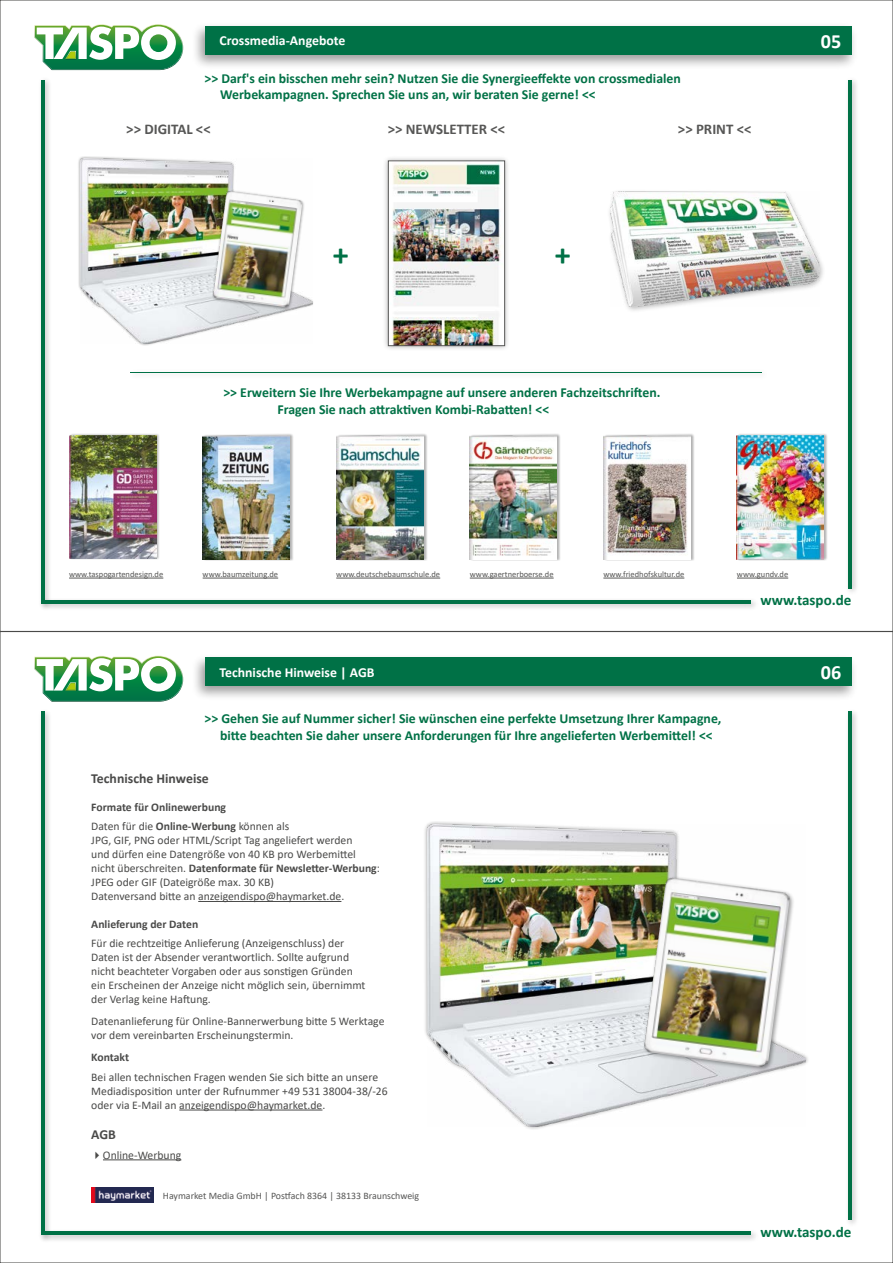
<style>
.page{position:relative;width:893px;height:1263px;background:#fff}
.page>*{position:absolute;margin:0;border:0;box-sizing:border-box;transform-origin:0 0}
.t1{font:700 31.8px "Calibri";color:#007146}
.t2{font:700 20.1px "Calibri";color:#fff}
.t3{font:700 15px "Calibri";color:#007146}
.t4{font:700 14.85px "Calibri";color:#575756}
.t5{font:700 13.8px/16.5px "Calibri";color:#007146}
.t6{font:700 13.8px "Calibri";color:#fff}
.t7{font:700 13.8px "Calibri";color:#4a4a49}
.t8{font:11.7px/14px "Calibri";color:#4a4a49}
.t9{font:700 11.7px/19.4px "Calibri";color:#4a4a49}
.t10{font:9.9px "Calibri";color:#575756}
.t11{font:8.55px "Calibri";color:#575756}
.s1{font-weight:400}
.s2{font-weight:700}
</style>
<div class="page">
<div style="left:192px;top:22px;width:667px;height:48px;background:#000;opacity:.4"></div>
<div style="left:205px;top:26px;width:646px;height:28px;background:#007146"></div>
<div style="left:38px;top:77px;width:14px;height:534px;background:#000;opacity:.3"></div>
<hr style="left:41px;top:80px;width:3px;height:523px;background:#007146">
<div style="left:38px;top:597px;width:721px;height:14px;background:#000;opacity:.3"></div>
<hr style="left:41px;top:600px;width:710px;height:3px;background:#007146">
<div style="left:845px;top:77px;width:14px;height:519px;background:#000;opacity:.3"></div>
<hr style="left:848px;top:80px;width:3px;height:508px;background:#007146">
<hr style="left:603px;top:578px;width:81px;height:1px;background:#575756">
<hr style="left:470px;top:578px;width:84px;height:1px;background:#575756">
<hr style="left:737px;top:578px;width:51px;height:1px;background:#575756">
<hr style="left:69px;top:578px;width:94px;height:1px;background:#575756">
<div style="left:128px;top:368px;width:641px;height:12px;background:#fafafa"></div>
<hr style="left:131px;top:372px;width:631px;height:1px;background:#007146">
<div style="left:607px;top:188px;width:219px;height:125px;background:#000;opacity:.3"></div>
<img style="left:610px;top:192px;width:209px;height:114px">
<div style="left:383px;top:155px;width:127px;height:196px;background:#000;opacity:.3"></div>
<img style="left:390px;top:163px;width:113px;height:181px">
<div style="left:388px;top:161px;width:117px;height:185px;border:1px solid #575756"></div>
<div style="left:203px;top:433px;width:90px;height:128px;background:#000;opacity:.3"></div>
<img style="left:203px;top:435px;width:87px;height:125px">
<div style="left:337px;top:433px;width:90px;height:128px;background:#000;opacity:.3"></div>
<img style="left:336px;top:435px;width:87px;height:125px">
<div style="left:604px;top:433px;width:90px;height:128px;background:#000;opacity:.3"></div>
<img style="left:603px;top:435px;width:87px;height:125px">
<div style="left:471px;top:433px;width:90px;height:128px;background:#000;opacity:.3"></div>
<img style="left:470px;top:435px;width:87px;height:125px">
<div style="left:738px;top:433px;width:90px;height:128px;background:#000;opacity:.3"></div>
<img style="left:737px;top:435px;width:87px;height:125px">
<div style="left:70px;top:433px;width:90px;height:126px;background:#000;opacity:.3"></div>
<img style="left:69px;top:435px;width:87px;height:123px">
<hr style="left:203px;top:578px;width:75px;height:1px;background:#575756">
<hr style="left:336px;top:578px;width:104px;height:1px;background:#575756">
<div style="left:78px;top:156px;width:236px;height:190px;background:#000;opacity:.4"></div>
<img style="left:80px;top:159px;width:232px;height:185px">
<div style="left:212px;top:190px;width:94px;height:120px;background:#000;opacity:.4"></div>
<img style="left:213px;top:191px;width:90px;height:116px">
<svg style="left:34px;top:24px;width:150px;height:47px"></svg>
<div style="left:192px;top:653px;width:667px;height:48px;background:#000;opacity:.4"></div>
<div style="left:205px;top:658px;width:646px;height:28px;background:#007146"></div>
<div style="left:38px;top:708px;width:14px;height:534px;background:#000;opacity:.3"></div>
<hr style="left:41px;top:711px;width:3px;height:524px;background:#007146">
<div style="left:38px;top:1229px;width:721px;height:14px;background:#000;opacity:.3"></div>
<hr style="left:41px;top:1232px;width:710px;height:3px;background:#007146">
<div style="left:845px;top:708px;width:14px;height:519px;background:#000;opacity:.3"></div>
<hr style="left:848px;top:711px;width:3px;height:509px;background:#007146">
<hr style="left:198px;top:901px;width:143px;height:1px;background:#4a4a49">
<hr style="left:179px;top:1109px;width:143px;height:1px;background:#4a4a49">
<hr style="left:103px;top:1159px;width:78px;height:1px;background:#4a4a49">
<img style="left:91px;top:1187px;width:62px;height:16px">
<div style="left:423px;top:821px;width:387px;height:309px;background:#000;opacity:.4"></div>
<img style="left:427px;top:824px;width:379px;height:303px">
<div style="left:642px;top:875px;width:153px;height:197px;background:#000;opacity:.4"></div>
<img style="left:643px;top:877px;width:147px;height:191px">
<svg style="left:34px;top:655px;width:150px;height:47px"></svg>
<p class="t6" style="left:219px;top:31px;width:127px">Crossmedia-Angebote</p>
<p class="t5" style="left:220px;top:70px;width:462px;text-indent:-16px">&gt;&gt; Darf's ein bisschen mehr sein? Nutzen Sie die Synergieeffekte von crossmedialen<br>Werbekampagnen. Sprechen Sie uns an, wir beraten Sie gerne! &lt;&lt;</p>
<p class="t4" style="left:126px;top:118px;width:86px">&gt;&gt; DIGITAL &lt;&lt;</p>
<p class="t4" style="left:678px;top:118px;width:75px">&gt;&gt; PRINT &lt;&lt;</p>
<p class="t4" style="left:388px;top:118px;width:119px">&gt;&gt; NEWSLETTER &lt;&lt;</p>
<h1 class="t1" style="left:333px;top:232px;width:17px">+</h1>
<h1 class="t1" style="left:555px;top:232px;width:17px">+</h1>
<p class="t5" style="left:277px;top:384px;width:385px;text-indent:-54px">&gt;&gt; Erweitern Sie Ihre Werbekampagne auf unsere anderen Fachzeitschriften.<br>Fragen Sie nach attraktiven Kombi-Rabatten! &lt;&lt;</p>
<h2 class="t2" style="left:821px;top:27px;width:22px">05</h2>
<p class="t11" style="left:69px;top:568px;width:96px">www.taspogartendesign.de</p>
<p class="t11" style="left:470px;top:568px;width:85px">www.gaertnerboerse.de</p>
<p class="t11" style="left:603px;top:568px;width:82px">www.friedhofskultur.de</p>
<p class="t11" style="left:737px;top:568px;width:53px">www.gundv.de</p>
<p class="t11" style="left:203px;top:568px;width:77px">www.baumzeitung.de</p>
<p class="t11" style="left:336px;top:568px;width:105px">www.deutschebaumschule.de</p>
<p class="t3" style="left:760px;top:590px;width:93px">www.taspo.de</p>
<p class="t6" style="left:219px;top:663px;width:157px">Technische Hinweise | AGB</p>
<h2 class="t2" style="left:821px;top:658px;width:22px">06</h2>
<p class="t5" style="left:205px;top:710px;width:518px;text-align:center">&gt;&gt; Gehen Sie auf Nummer sicher! Sie wünschen eine perfekte Umsetzung Ihrer Kampagne, bitte beachten Sie daher unsere Anforderungen für Ihre angelieferten Werbemittel! &lt;&lt;</p>
<p class="t7" style="left:91px;top:768px;width:119px">Technische Hinweise</p>
<p class="t9" style="left:91px;top:797px;width:200px">Formate für Onlinewerbung<br><span class="s1">Daten für die</span> Online-Werbung <span class="s1">können als</span></p>
<p class="t8" style="left:91px;top:833px;width:290px">JPG, GIF, PNG oder HTML/Script Tag angeliefert werden<br>und dürfen eine Datengröße von 40 KB pro Werbemittel nicht überschreiten. <span class="s2">Datenformate für Newsletter-Werbung</span>:<br>JPEG oder GIF (Dateigröße max. 30 KB)<br>Datenversand bitte an anzeigendispo@haymarket.de.</p>
<p class="t9" style="left:91px;top:914px;width:109px">Anlieferung der Daten</p>
<p class="t8" style="left:91px;top:936px;width:276px">Für die rechtzeitige Anlieferung (Anzeigenschluss) der Daten ist der Absender verantwortlich. Sollte aufgrund nicht beachteter Vorgaben oder aus sonstigen Gründen ein Erscheinen der Anzeige nicht möglich sein, übernimmt der Verlag keine Haftung.</p>
<p class="t8" style="left:91px;top:1014px;width:295px">Datenanlieferung für Online-Bannerwerbung bitte 5 Werktage vor dem vereinbarten Erscheinungstermin.</p>
<p class="t9" style="left:91px;top:1048px;width:39px">Kontakt</p>
<p class="t8" style="left:91px;top:1069px;width:298px">Bei allen technischen Fragen wenden Sie sich bitte an unsere<br>Mediadisposition unter der Rufnummer +49 531 38004-38/-26 oder via E-Mail an anzeigendispo@haymarket.de.</p>
<p class="t7" style="left:91px;top:1125px;width:26px">AGB</p>
<p class="t8" style="left:91px;top:1147px;width:92px">✔Online-Werbung</p>
<p class="t10" style="left:163px;top:1189px;width:258px">Haymarket Media GmbH | Postfach 8364 | 38133 Braunschweig</p>
<p class="t3" style="left:760px;top:1221px;width:93px">www.taspo.de</p>
</div>
